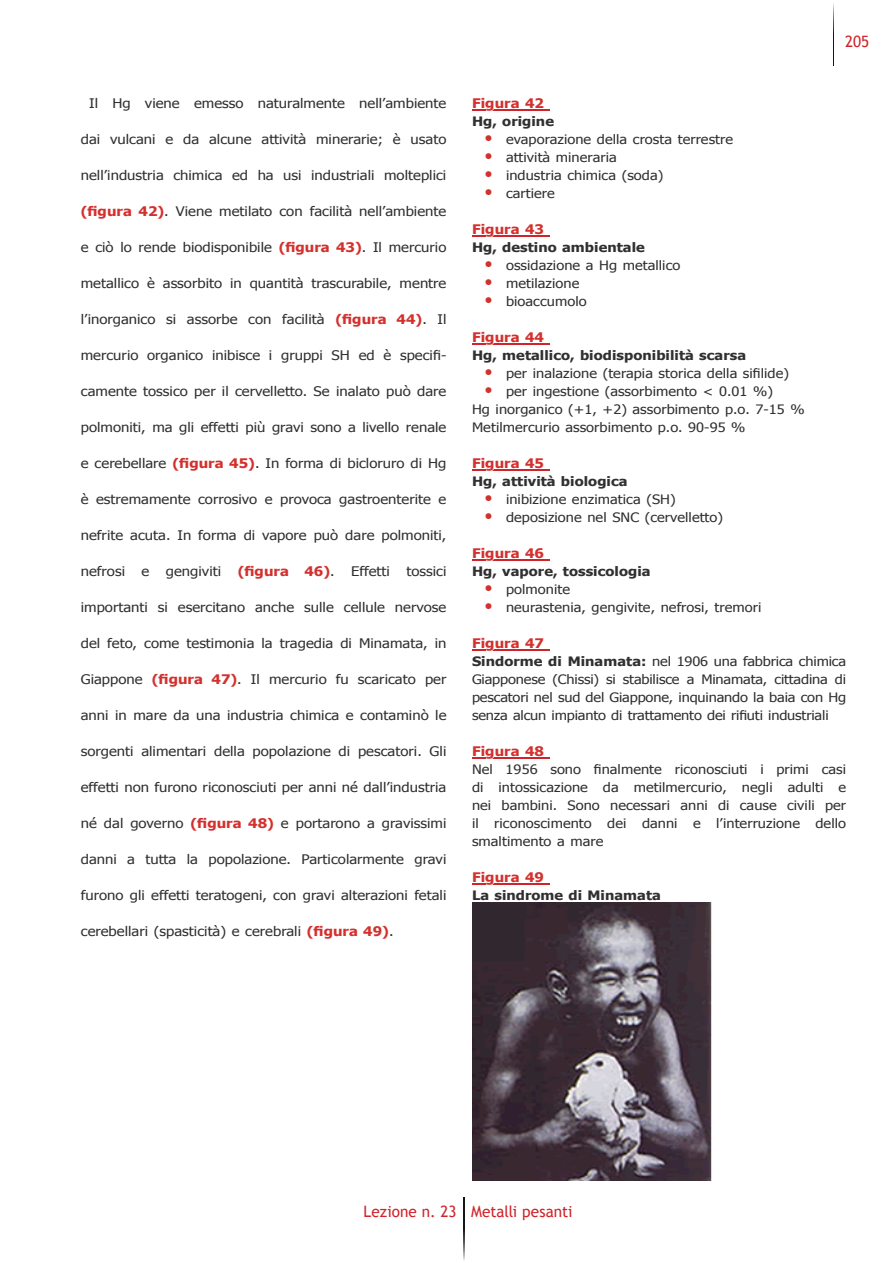
<style>
.page{position:relative;width:893px;height:1263px;background:#fff}
.page>*{position:absolute;margin:0;border:0;box-sizing:border-box;transform-origin:0 0}
.t1{font:700 22.5px/18px "Myriad Pro";color:#d3312e}
.t2{font:15.6px "Trebuchet MS";letter-spacing:.005em;color:#d1232a}
.t3{font:13.2px "Tahoma";color:#312f30;scale:1.12 1}
.t4{font:700 13.2px "Tahoma";letter-spacing:.005em;color:#d3312e;scale:1.12 1}
.t5{font:12.9px/18px "Tahoma";letter-spacing:.005em;color:#312f30;scale:1.12 1}
.t6{font:700 12.9px "Tahoma";letter-spacing:.005em;color:#312f30;scale:1.12 1}
.s1{font-weight:700;color:#d3312e}
.s2{font-weight:400;color:#312f30}
.s3{font-weight:700}
</style>
<div class="page">
<svg style="left:463px;top:1197px;width:1px;height:63px"></svg>
<svg style="left:833px;top:4px;width:1px;height:62px"></svg>
<hr style="left:472px;top:109px;width:77px;height:1px;background:#d1232a">
<hr style="left:472px;top:235px;width:77px;height:1px;background:#d1232a">
<hr style="left:472px;top:343px;width:77px;height:1px;background:#d1232a">
<hr style="left:472px;top:469px;width:77px;height:1px;background:#d1232a">
<hr style="left:472px;top:559px;width:77px;height:1px;background:#d1232a">
<hr style="left:472px;top:883px;width:77px;height:1px;background:#d1232a">
<svg style="left:473px;top:109px;width:77px;height:2px"></svg>
<svg style="left:473px;top:235px;width:77px;height:2px"></svg>
<svg style="left:473px;top:343px;width:77px;height:2px"></svg>
<svg style="left:473px;top:469px;width:77px;height:2px"></svg>
<svg style="left:473px;top:559px;width:77px;height:2px"></svg>
<svg style="left:472px;top:649px;width:78px;height:2px"></svg>
<svg style="left:472px;top:757px;width:78px;height:2px"></svg>
<svg style="left:473px;top:883px;width:77px;height:2px"></svg>
<img style="left:472px;top:902px;width:240px;height:278px">
<p class="t3" style="left:89px;top:94px;width:320px">Il Hg viene emesso naturalmente nell’ambiente</p>
<p class="t3" style="left:81px;top:130px;width:328px">dai vulcani e da alcune attività minerarie; è usato</p>
<p class="t3" style="left:81px;top:166px;width:328px">nell’industria chimica ed ha usi industriali molteplici</p>
<p class="t3" style="left:81px;top:202px;width:328px"><span class="s1">(figura 42)</span>. Viene metilato con facilità nell’ambiente</p>
<p class="t3" style="left:81px;top:238px;width:328px">e ciò lo rende biodisponibile <span class="s1">(figura 43)</span>. Il mercurio</p>
<p class="t3" style="left:81px;top:274px;width:328px">metallico è assorbito in quantità trascurabile, mentre</p>
<p class="t3" style="left:81px;top:310px;width:328px">l’inorganico si assorbe con facilità <span class="s1">(figura 44)</span>. Il</p>
<p class="t3" style="left:81px;top:346px;width:328px">mercurio organico inibisce i gruppi SH ed è specifi-</p>
<p class="t3" style="left:81px;top:382px;width:328px">camente tossico per il cervelletto. Se inalato può dare</p>
<p class="t3" style="left:81px;top:418px;width:328px">polmoniti, ma gli effetti più gravi sono a livello renale</p>
<p class="t3" style="left:81px;top:454px;width:328px">e cerebellare <span class="s1">(figura 45)</span>. In forma di bicloruro di Hg</p>
<p class="t3" style="left:81px;top:490px;width:328px">è estremamente corrosivo e provoca gastroenterite e</p>
<p class="t3" style="left:81px;top:526px;width:328px">nefrite acuta. In forma di vapore può dare polmoniti,</p>
<p class="t3" style="left:81px;top:562px;width:63px">nefrosi e</p>
<p class="t3" style="left:166px;top:562px;width:51px">gengiviti</p>
<p class="t4" style="left:238px;top:562px;width:88px">(figura 46)<span class="s2">.</span></p>
<p class="t3" style="left:351px;top:562px;width:87px">Effetti tossici</p>
<p class="t3" style="left:81px;top:598px;width:328px">importanti si esercitano anche sulle cellule nervose</p>
<p class="t3" style="left:81px;top:634px;width:328px">del feto, come testimonia la tragedia di Minamata, in</p>
<p class="t3" style="left:81px;top:670px;width:328px">Giappone <span class="s1">(figura 47)</span>. Il mercurio fu scaricato per</p>
<p class="t3" style="left:81px;top:706px;width:328px">anni in mare da una industria chimica e contaminò le</p>
<p class="t3" style="left:81px;top:742px;width:328px">sorgenti alimentari della popolazione di pescatori. Gli</p>
<p class="t3" style="left:81px;top:778px;width:328px">effetti non furono riconosciuti per anni né dall’industria</p>
<p class="t3" style="left:81px;top:814px;width:328px">né dal governo <span class="s1">(figura 48)</span> e portarono a gravissimi</p>
<p class="t3" style="left:81px;top:850px;width:328px">danni a tutta la popolazione. Particolarmente gravi</p>
<p class="t3" style="left:81px;top:886px;width:328px">furono gli effetti teratogeni, con gravi alterazioni fetali</p>
<p class="t3" style="left:81px;top:922px;width:281px">cerebellari (spasticità) e cerebrali <span class="s1">(figura 49)</span>.</p>
<p class="t2" style="left:845px;top:32px;width:26px">205</p>
<p class="t4" style="left:472px;top:94px;width:66px">Figura 42</p>
<p class="t6" style="left:472px;top:112px;width:75px">Hg, origine</p>
<p class="t5" style="left:506px;top:130px;width:204px">evaporazione della crosta terrestre attività mineraria<br>industria chimica (soda)<br>cartiere</p>
<p class="t4" style="left:472px;top:220px;width:66px">Figura 43</p>
<p class="t6" style="left:472px;top:238px;width:156px">Hg, destino ambientale</p>
<p class="t5" style="left:506px;top:256px;width:157px">ossidazione a Hg metallico metilazione<br>bioaccumolo</p>
<p class="t4" style="left:472px;top:328px;width:66px">Figura 44</p>
<p class="t6" style="left:472px;top:346px;width:246px">Hg, metallico, biodisponibilità scarsa</p>
<p class="t5" style="left:506px;top:364px;width:254px">per inalazione (terapia storica della sifilide)</p>
<p class="t5" style="left:506px;top:382px;width:240px">per ingestione (assorbimento &lt; 0.01 %)</p>
<p class="t5" style="left:472px;top:400px;width:299px">Hg inorganico (+1, +2) assorbimento p.o. 7-15 %</p>
<p class="t5" style="left:472px;top:418px;width:246px">Metilmercurio assorbimento p.o. 90-95 %</p>
<p class="t4" style="left:472px;top:454px;width:66px">Figura 45</p>
<p class="t6" style="left:472px;top:472px;width:140px">Hg, attività biologica</p>
<p class="t5" style="left:506px;top:490px;width:195px">inibizione enzimatica (SH) deposizione nel SNC (cervelletto)</p>
<p class="t4" style="left:472px;top:544px;width:66px">Figura 46</p>
<p class="t6" style="left:472px;top:562px;width:161px">Hg, vapore, tossicologia</p>
<p class="t5" style="left:506px;top:580px;width:230px">polmonite<br>neurastenia, gengivite, nefrosi, tremori</p>
<p class="t4" style="left:472px;top:634px;width:66px">Figura 47</p>
<p class="t5" style="left:472px;top:652px;width:336px;text-align:justify"><span class="s3">Sindorme di Minamata:</span> nel 1906 una fabbrica chimica Giapponese (Chissi) si stabilisce a Minamata, cittadina di pescatori nel sud del Giappone, inquinando la baia con Hg senza alcun impianto di trattamento dei rifiuti industriali</p>
<p class="t4" style="left:472px;top:742px;width:66px">Figura 48</p>
<p class="t5" style="left:472px;top:760px;width:336px;text-align:justify">Nel 1956 sono finalmente riconosciuti i primi casi di intossicazione da metilmercurio, negli adulti e nei bambini. Sono necessari anni di cause civili per il riconoscimento dei danni e l’interruzione dello smaltimento a mare</p>
<p class="t4" style="left:472px;top:868px;width:66px">Figura 49</p>
<p class="t6" style="left:472px;top:886px;width:170px">La sindrome di Minamata</p>
<h1 class="t1" style="left:485px;top:127px;width:9px;text-align:justify">• • • •</h1>
<h1 class="t1" style="left:485px;top:253px;width:9px;text-align:justify">• • •</h1>
<h1 class="t1" style="left:485px;top:361px;width:9px">• •</h1>
<h1 class="t1" style="left:485px;top:487px;width:9px">• •</h1>
<h1 class="t1" style="left:485px;top:577px;width:9px">• •</h1>
<p class="t2" style="left:364px;top:1202px;width:210px">Lezione n. 23 Metalli pesanti</p>
</div>
